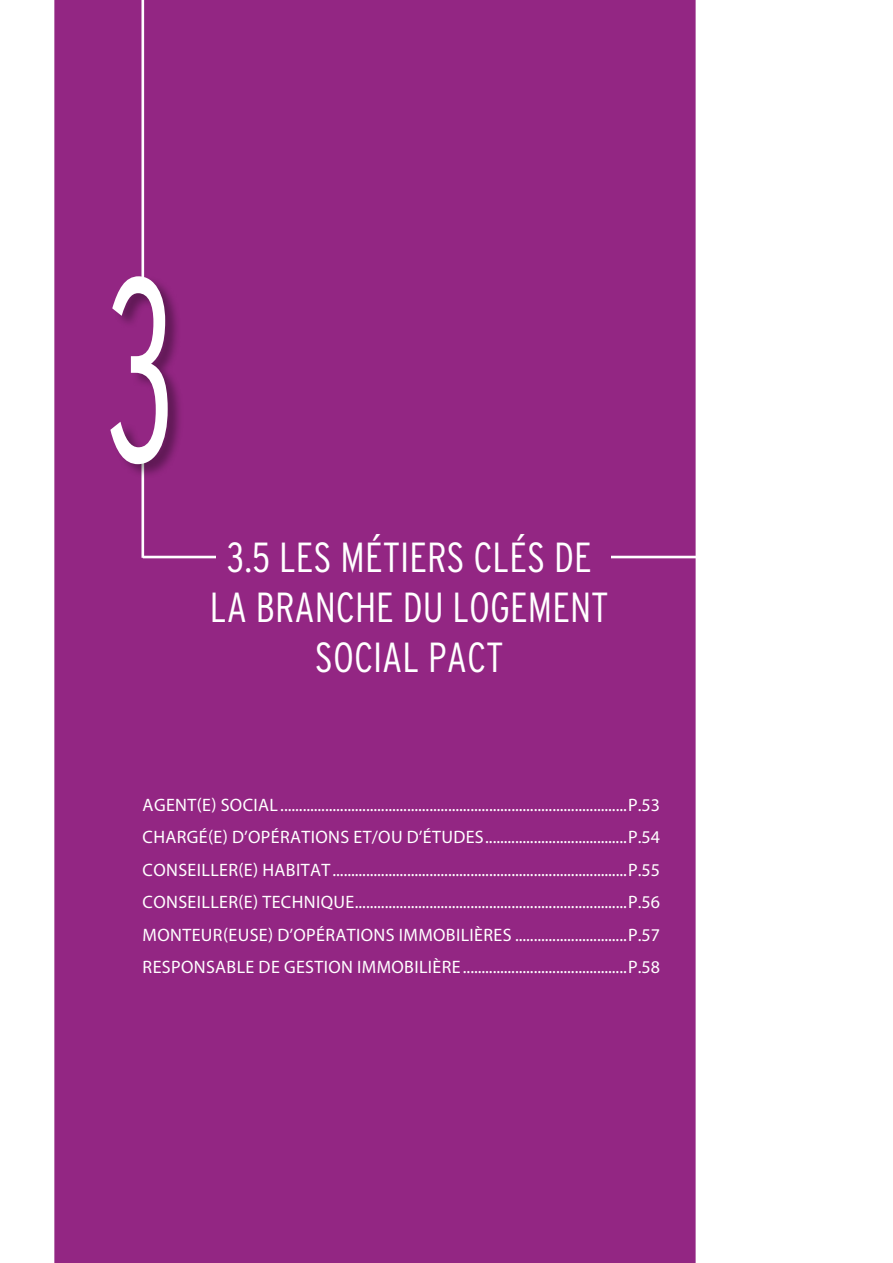
<style>
.page{position:relative;width:893px;height:1263px;background:#fff}
.page>*{position:absolute;margin:0;border:0;box-sizing:border-box;transform-origin:0 0}
.t1{font:300 condensed 260.25px "Interstate";color:#fff;scale:.65 1}
.t2{font:300 condensed 42px/50.4px "Interstate";color:#fff;text-align:center}
.t3{font:18px/32.5px "Myriad Pro";letter-spacing:.02em;color:#fff;text-align:justify}
</style>
<div class="page">
<div style="left:54px;top:0;width:642px;height:1263px;background:#932683"></div>
<hr style="left:141px;top:0;width:3px;height:558px;background:#fff">
<div style="left:112px;top:276px;width:72px;height:203px;background:#000;opacity:.35"></div>
<hr style="left:143px;top:556px;width:556px;height:2px;background:#fff">
<div style="left:217px;top:549px;width:394px;height:28px;background:#932683"></div>
<h1 class="t1" style="left:106px;top:211px;width:110px">3</h1>
<h2 class="t2" style="left:210px;top:531px;width:400px">3.5 LES MÉTIERS CLÉS DE<br>LA BRANCHE DU LOGEMENT<br>SOCIAL PACT</h2>
<p class="t3" style="left:143px;top:788px;width:519px">AGENT(E) SOCIAL .............................................................................................P.53<br>CHARGÉ(E) D’OPÉRATIONS ET/OU D’ÉTUDES......................................P.54<br>CONSEILLER(E) HABITAT...............................................................................P.55<br>CONSEILLER(E) TECHNIQUE.........................................................................P.56<br>MONTEUR(EUSE) D’OPÉRATIONS IMMOBILIÈRES ..............................P.57<br>RESPONSABLE DE GESTION IMMOBILIÈRE............................................P.58</p>
</div>
